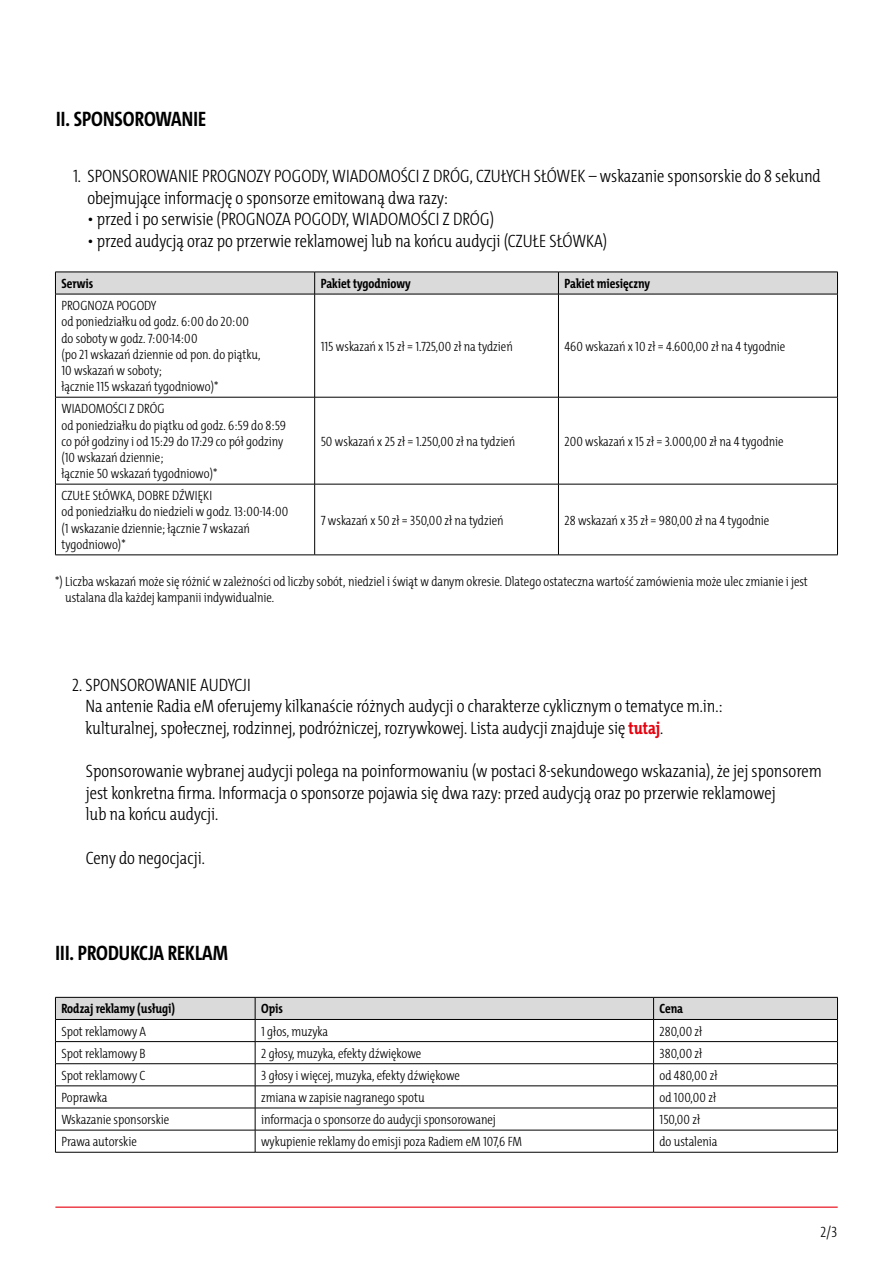
<style>
.page{position:relative;width:893px;height:1263px;background:#fff}
.page>*{position:absolute;margin:0;border:0;box-sizing:border-box;transform-origin:0 0}
.t1{font:700 21px "The Mix Cd";color:#000}
.t2{font:300 18px/21.6px "The Mix Cd";color:#000}
.t3{font:300 15px "The Mix Cd";color:#000}
.t4{font:300 13.5px/16.2px "The Mix Cd";color:#000}
.t5{font:700 13.5px "The Mix Cd";color:#000}
.s1{font-weight:700;color:#e7000e}
</style>
<div class="page">
<hr style="left:55px;top:1206px;width:783px;height:2px;background:#e7000e">
<svg style="left:55px;top:272px;width:783px;height:22px;background:#d0d0d1"></svg>
<hr style="left:55px;top:294px;width:260px;height:1px;background:#000">
<hr style="left:55px;top:294px;width:1px;height:103px;background:#000">
<hr style="left:315px;top:294px;width:243px;height:1px;background:#000">
<hr style="left:314px;top:294px;width:1px;height:103px;background:#000">
<hr style="left:558px;top:294px;width:280px;height:1px;background:#000">
<hr style="left:558px;top:294px;width:1px;height:103px;background:#000">
<hr style="left:837px;top:294px;width:1px;height:103px;background:#000">
<hr style="left:55px;top:397px;width:260px;height:1px;background:#000">
<hr style="left:55px;top:397px;width:1px;height:87px;background:#000">
<hr style="left:315px;top:397px;width:243px;height:1px;background:#000">
<hr style="left:314px;top:397px;width:1px;height:87px;background:#000">
<hr style="left:558px;top:397px;width:280px;height:1px;background:#000">
<hr style="left:558px;top:397px;width:1px;height:87px;background:#000">
<hr style="left:837px;top:397px;width:1px;height:87px;background:#000">
<hr style="left:55px;top:484px;width:260px;height:1px;background:#000">
<hr style="left:55px;top:484px;width:1px;height:71px;background:#000">
<hr style="left:315px;top:484px;width:243px;height:1px;background:#000">
<hr style="left:314px;top:484px;width:1px;height:71px;background:#000">
<hr style="left:558px;top:484px;width:280px;height:1px;background:#000">
<hr style="left:558px;top:484px;width:1px;height:71px;background:#000">
<hr style="left:837px;top:484px;width:1px;height:71px;background:#000">
<hr style="left:55px;top:555px;width:260px;height:1px;background:#000">
<hr style="left:315px;top:555px;width:243px;height:1px;background:#000">
<hr style="left:558px;top:555px;width:280px;height:1px;background:#000">
<svg style="left:55px;top:997px;width:783px;height:155px"></svg>
<hr style="left:55px;top:1152px;width:200px;height:1px;background:#000">
<hr style="left:255px;top:1152px;width:399px;height:1px;background:#000">
<hr style="left:654px;top:1152px;width:184px;height:1px;background:#000">
<h1 class="t1" style="left:56px;top:106px;width:135px">II. SPONSOrowanie</h1>
<h2 class="t2" style="left:73px;top:165px;width:83px">1. SPONSORowanie</h2>
<h2 class="t2" style="left:202px;top:165px;width:341px">PROGNOZY POGODY, WIADOMOŚCI Z DRÓG, czułych słówek</h2>
<h2 class="t2" style="left:589px;top:165px;width:233px">– wskazanie sponsorskie do 8 sekund</h2>
<h2 class="t2" style="left:87px;top:186px;width:362px">obejmujące informację o sponsorze emitowaną dwa razy:</h2>
<h2 class="t2" style="left:87px;top:208px;width:408px">• przed i po serwisie (PROGNOZA POGODY, WIADOMOŚCI Z DRÓG)</h2>
<h2 class="t2" style="left:87px;top:230px;width:521px">• przed audycją oraz po przerwie reklamowej lub na końcu audycji (CZUŁE SŁÓWKA)</h2>
<p class="t5" style="left:61px;top:275px;width:33px">Serwis</p>
<p class="t5" style="left:321px;top:275px;width:92px">Pakiet tygodniowy</p>
<p class="t5" style="left:564px;top:275px;width:87px">Pakiet miesięczny</p>
<p class="t4" style="left:61px;top:297px;width:200px">PROGNOZA POGODY<br>od poniedziałku od godz. 6:00 do 20:00 do soboty w godz. 7:00-14:00<br>(po 21 wskazań dziennie od pon. do piątku,<br>10 wskazań w soboty;<br>łącznie 115 wskazań tygodniowo)*</p>
<p class="t4" style="left:321px;top:338px;width:194px">115 wskazań x 15 zł = 1.725,00 zł na tydzień</p>
<p class="t4" style="left:564px;top:338px;width:222px">460 wskazań x 10 zł = 4.600,00 zł na 4 tygodnie</p>
<p class="t4" style="left:61px;top:400px;width:226px">WIADOMOŚCI Z DRÓG<br>od poniedziałku do piątku od godz. 6:59 do 8:59 co pół godziny i od 15:29 do 17:29 co pół godziny (10 wskazań dziennie;<br>łącznie 50 wskazań tygodniowo)*</p>
<p class="t4" style="left:62px;top:487px;width:228px">CZUŁE SŁÓWKA, DOBRE DŹWIĘKI<br>od poniedziałku do niedzieli w godz. 13:00-14:00 (1 wskazanie dziennie; łącznie 7 wskazań tygodniowo)*</p>
<p class="t4" style="left:321px;top:433px;width:196px">50 wskazań x 25 zł = 1.250,00 zł na tydzień</p>
<p class="t4" style="left:564px;top:433px;width:221px">200 wskazań x 15 zł = 3.000,00 zł na 4 tygodnie</p>
<p class="t4" style="left:321px;top:511px;width:184px">7 wskazań x 50 zł = 350,00 zł na tydzień</p>
<p class="t4" style="left:564px;top:511px;width:206px">28 wskazań x 35 zł = 980,00 zł na 4 tygodnie</p>
<p class="t4" style="left:65px;top:573px;width:744px;text-indent:-10px">*) Liczba wskazań może się różnić w zależności od liczby sobót, niedziel i świąt w danym okresie. Dlatego ostateczna wartość zamówienia może ulec zmianie i jest ustalana dla każdej kampanii indywidualnie.</p>
<h2 class="t2" style="left:72px;top:673px;width:82px">2. SPONSORowanie</h2>
<h2 class="t2" style="left:85px;top:673px;width:638px;text-indent:115px">AU DYCJI<br>Na antenie Radia eM oferujemy kilkanaście różnych audycji o charakterze cyklicznym o tematyce m.in.: kulturalnej, społecznej, rodzinnej, podróżniczej, rozrywkowej. Lista audycji znajduje się <span class="s1">tutaj</span>.</h2>
<p class="t2" style="left:86px;top:760px;width:737px">Sponsorowanie wybranej audycji polega na poinformowaniu (w postaci 8-sekundowego wskazania), że jej sponsorem jest konkretna firma. Informacja o sponsorze pojawia się dwa razy: przed audycją oraz po przerwie reklamowej<br>lub na końcu audycji.</p>
<h2 class="t2" style="left:86px;top:846px;width:120px">Ceny do negocjacji.</h2>
<h1 class="t1" style="left:55px;top:939px;width:174px">III. produkcja reklam</h1>
<p class="t5" style="left:61px;top:1000px;width:115px">Rodzaj reklamy (usługi)</p>
<p class="t5" style="left:261px;top:1000px;width:23px">Opis</p>
<p class="t5" style="left:660px;top:1000px;width:25px">Cena</p>
<p class="t4" style="left:61px;top:1022px;width:86px">Spot reklamowy A</p>
<p class="t4" style="left:261px;top:1022px;width:68px">1 głos, muzyka</p>
<p class="t4" style="left:660px;top:1022px;width:44px">280,00 zł</p>
<p class="t4" style="left:61px;top:1045px;width:86px">Spot reklamowy B</p>
<p class="t4" style="left:261px;top:1045px;width:162px">2 głosy, muzyka, efekty dźwiękowe</p>
<p class="t4" style="left:660px;top:1045px;width:44px">380,00 zł</p>
<p class="t4" style="left:61px;top:1067px;width:86px">Spot reklamowy C</p>
<p class="t4" style="left:261px;top:1067px;width:200px">3 głosy i więcej, muzyka, efekty dźwiękowe</p>
<p class="t4" style="left:660px;top:1067px;width:59px">od 480,00 zł</p>
<p class="t4" style="left:61px;top:1089px;width:47px">Poprawka</p>
<p class="t4" style="left:261px;top:1089px;width:165px">zmiana w zapisie nagranego spotu</p>
<p class="t4" style="left:660px;top:1089px;width:58px">od 100,00 zł</p>
<p class="t4" style="left:61px;top:1111px;width:109px">Wskazanie sponsorskie</p>
<p class="t4" style="left:261px;top:1111px;width:236px">informacja o sponsorze do audycji sponsorowanej</p>
<p class="t4" style="left:660px;top:1111px;width:42px">150,00 zł</p>
<p class="t4" style="left:61px;top:1133px;width:77px">Prawa autorskie</p>
<p class="t4" style="left:261px;top:1133px;width:262px">wykupienie reklamy do emisji poza Radiem eM 107,6 FM</p>
<p class="t4" style="left:660px;top:1133px;width:59px">do ustalenia</p>
<p class="t3" style="left:820px;top:1222px;width:18px">2/3</p>
</div>
